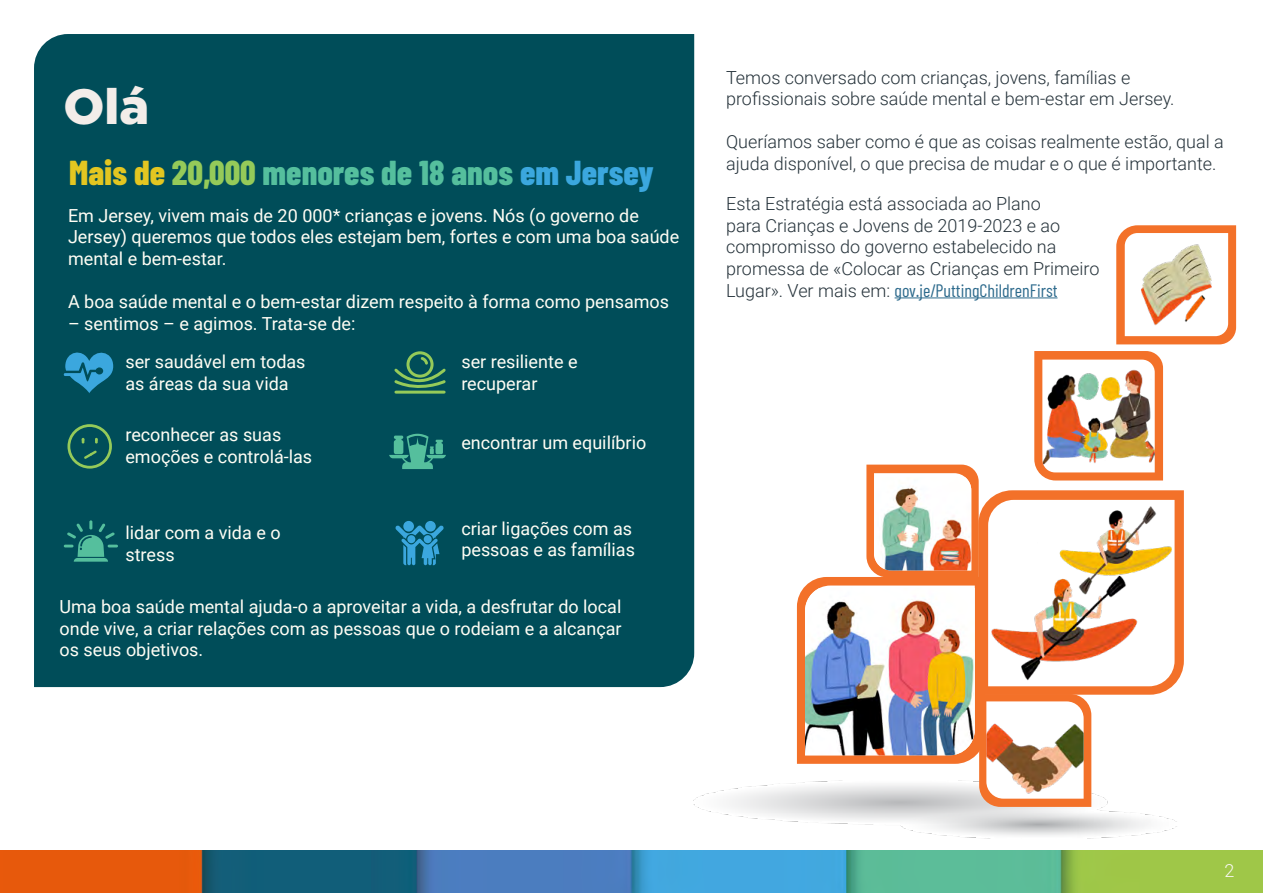
<style>
.page{position:relative;width:1263px;height:893px;background:#fff}
.page>*{position:absolute;margin:0;border:0;box-sizing:border-box;transform-origin:0 0}
.t1{font:900 49.5px "Gotham";color:#f3ede9}
.t2{font:800 34.5px "Barlow Condensed";color:#55bf9d}
.t3{font:18px/21.6px "Roboto";color:#fffef5}
.t4{font:300 18px/21.6px "Roboto";color:#25323a}
.t5{font:300 18px "Roboto";color:#f9f8f3}
.s1{color:#e3c621}
.s2{color:#95ca59}
.s3{color:#3ba7de}
.s4{font-family:"Barlow Condensed";font-weight:400;color:#2e6b8d}
</style>
<div class="page">
<img style="left:693px;top:783px;width:484px;height:55px">
<svg style="left:1116px;top:225px;width:120px;height:119px;background:#f37b38"></svg>
<img style="left:1125px;top:233px;width:103px;height:103px">
<svg style="left:797px;top:351px;width:387px;height:456px"></svg>
<img style="left:1042px;top:360px;width:113px;height:112px">
<div style="left:34px;top:34px;width:660px;height:653px;background:#004d59"></div>
<hr style="left:894px;top:297px;width:163px;height:1px;background:#2e6b8d">
<svg style="left:392px;top:350px;width:55px;height:45px;background:#2b7159"></svg>
<svg style="left:389px;top:434px;width:57px;height:35px;background:#29857a"></svg>
<svg style="left:67px;top:424px;width:45px;height:45px"></svg>
<div style="left:70px;top:427px;width:39px;height:39px;background:#004d59;border-radius:50%"></div>
<svg style="left:95px;top:438px;width:3px;height:5px"></svg>
<svg style="left:84px;top:450px;width:13px;height:9px"></svg>
<svg style="left:64px;top:520px;width:54px;height:42px;background:#1c736f"></svg>
<svg style="left:64px;top:348px;width:49px;height:45px;background:#1e7b9d"></svg>
<div style="left:403px;top:521px;width:11px;height:11px;background:#3ba7de;border-radius:50%"></div>
<div style="left:425px;top:521px;width:11px;height:11px;background:#3ba7de;border-radius:50%"></div>
<svg style="left:395px;top:525px;width:49px;height:40px;background:#1d799b"></svg>
<div style="left:424px;top:535px;width:8px;height:8px;background:#3ba7de;border-radius:50%"></div>
<img style="left:0;top:850px;width:1263px;height:43px">
<p class="t1" style="left:63px;top:78px;width:87px">Olá</p>
<p class="t2" style="left:69px;top:152px;width:586px"><span class="s1">Mais de</span> <span class="s2">20,000</span> menores de 18 anos <span class="s3">em Jersey</span></p>
<p class="t3" style="left:68px;top:204px;width:613px">Em Jersey, vivem mais de 20 000* crianças e jovens. Nós (o governo de<br>Jersey) queremos que todos eles estejam bem, fortes e com uma boa saúde mental e bem-estar.</p>
<p class="t3" style="left:68px;top:290px;width:603px">A boa saúde mental e o bem-estar dizem respeito à forma como pensamos</p>
<p class="t3" style="left:68px;top:312px;width:289px">– sentimos – e agimos. Trata-se de:</p>
<p class="t3" style="left:125px;top:350px;width:182px">ser saudável em todas as áreas da sua vida</p>
<p class="t3" style="left:125px;top:423px;width:188px">reconhecer as suas emoções e controlá-las</p>
<p class="t3" style="left:461px;top:350px;width:118px">ser resiliente e recuperar</p>
<p class="t3" style="left:461px;top:432px;width:186px">encontrar um equilíbrio</p>
<p class="t3" style="left:461px;top:517px;width:175px">criar ligações com as pessoas e as famílias</p>
<p class="t3" style="left:60px;top:595px;width:564px;text-align:justify">Uma boa saúde mental ajuda-o a aproveitar a vida, a desfrutar do local onde vive, a criar relações com as pessoas que o rodeiam e a alcançar os seus objetivos.</p>
<p class="t3" style="left:125px;top:521px;width:157px">lidar com a vida e o stress</p>
<p class="t4" style="left:726px;top:66px;width:450px">Temos conversado com crianças, jovens, famílias e profissionais sobre saúde mental e bem-estar em Jersey.</p>
<p class="t4" style="left:726px;top:131px;width:499px">Queríamos saber como é que as coisas realmente estão, qual a ajuda disponível, o que precisa de mudar e o que é importante.</p>
<p class="t4" style="left:726px;top:192px;width:375px">Esta Estratégia está associada ao Plano<br>para Crianças e Jovens de 2019-2023 e ao compromisso do governo estabelecido na promessa de «Colocar as Crianças em Primeiro Lugar». Ver mais em: <span class="s4">gov.je/PuttingChildrenFirst</span></p>
<p class="t5" style="left:1224px;top:858px;width:11px">2</p>
</div>
